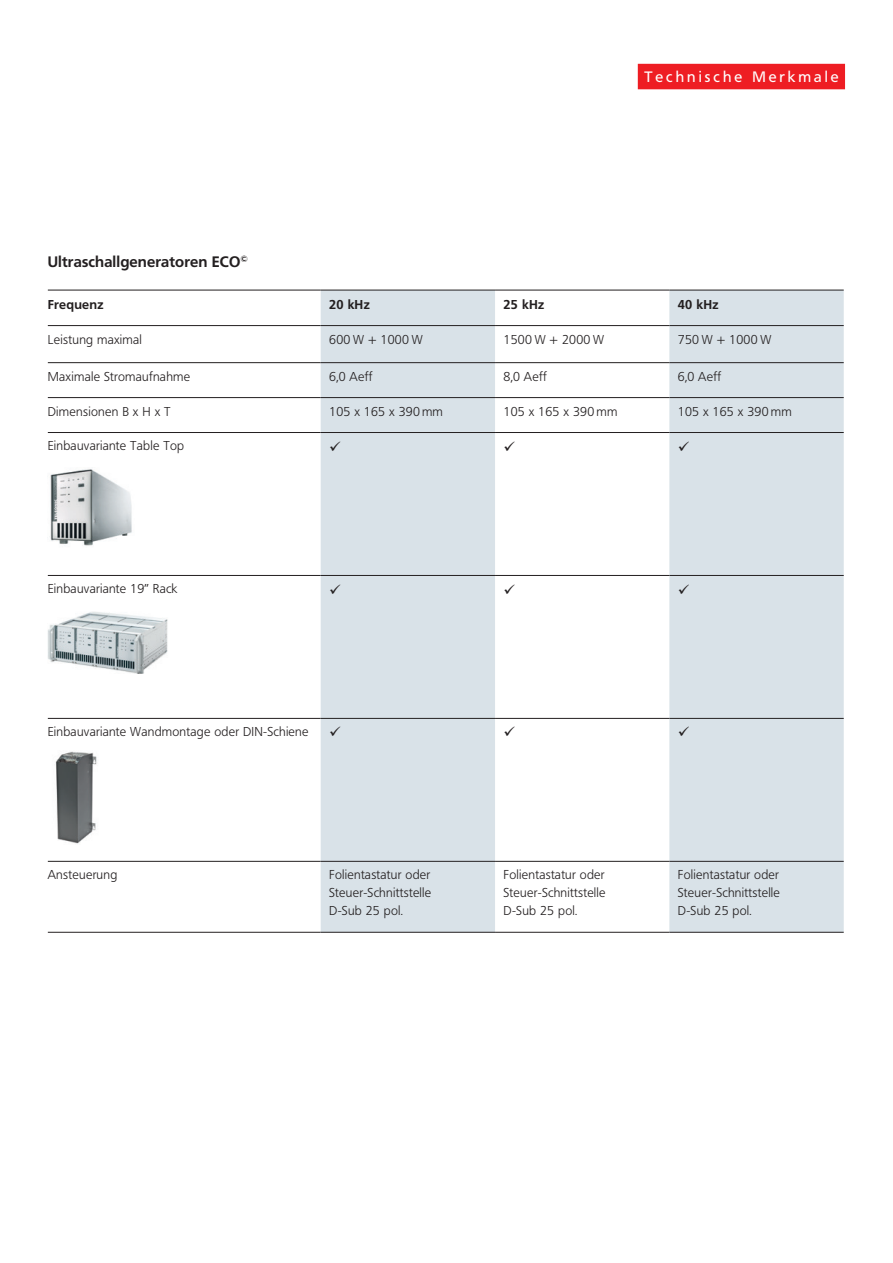
<style>
.page{position:relative;width:893px;height:1263px;background:#fff}
.page>*{position:absolute;margin:0;border:0;box-sizing:border-box;transform-origin:0 0}
.t1{font:700 15px "Frutiger BQ";letter-spacing:.01em;color:#231f20}
.t2{font:15px "Frutiger BQ";letter-spacing:.2em;color:#fff}
.t3{font:300 12.75px/18px "Frutiger BQ";letter-spacing:.02em;color:#231f20;text-align:justify}
.t4{font:700 12.75px "Frutiger BQ";letter-spacing:.02em;color:#231f20}
</style>
<div class="page">
<div style="left:638px;top:64px;width:207px;height:25px;background:#ee1d23"></div>
<svg style="left:321px;top:291px;width:523px;height:641px;fill:#d9e2e8"></svg>
<hr style="left:48px;top:290px;width:273px;height:1px;background:#231f20">
<hr style="left:321px;top:290px;width:174px;height:1px;background:#231f20">
<hr style="left:495px;top:290px;width:174px;height:1px;background:#231f20">
<hr style="left:48px;top:325px;width:273px;height:1px;background:#231f20">
<hr style="left:321px;top:325px;width:174px;height:1px;background:#231f20">
<hr style="left:495px;top:325px;width:174px;height:1px;background:#231f20">
<hr style="left:669px;top:290px;width:175px;height:1px;background:#231f20">
<hr style="left:669px;top:325px;width:175px;height:1px;background:#231f20">
<hr style="left:48px;top:362px;width:273px;height:1px;background:#231f20">
<hr style="left:321px;top:362px;width:174px;height:1px;background:#231f20">
<hr style="left:495px;top:362px;width:174px;height:1px;background:#231f20">
<hr style="left:669px;top:362px;width:175px;height:1px;background:#231f20">
<hr style="left:48px;top:397px;width:273px;height:1px;background:#231f20">
<hr style="left:321px;top:397px;width:174px;height:1px;background:#231f20">
<hr style="left:495px;top:397px;width:174px;height:1px;background:#231f20">
<hr style="left:669px;top:397px;width:175px;height:1px;background:#231f20">
<hr style="left:48px;top:432px;width:273px;height:1px;background:#231f20">
<hr style="left:321px;top:432px;width:174px;height:1px;background:#231f20">
<hr style="left:495px;top:432px;width:174px;height:1px;background:#231f20">
<hr style="left:669px;top:432px;width:175px;height:1px;background:#231f20">
<hr style="left:48px;top:575px;width:273px;height:1px;background:#231f20">
<hr style="left:321px;top:575px;width:174px;height:1px;background:#231f20">
<hr style="left:495px;top:575px;width:174px;height:1px;background:#231f20">
<hr style="left:669px;top:575px;width:175px;height:1px;background:#231f20">
<hr style="left:48px;top:718px;width:273px;height:1px;background:#231f20">
<hr style="left:321px;top:718px;width:174px;height:1px;background:#231f20">
<hr style="left:495px;top:718px;width:174px;height:1px;background:#231f20">
<hr style="left:669px;top:718px;width:175px;height:1px;background:#231f20">
<hr style="left:48px;top:861px;width:273px;height:1px;background:#231f20">
<hr style="left:321px;top:861px;width:174px;height:1px;background:#231f20">
<hr style="left:495px;top:861px;width:174px;height:1px;background:#231f20">
<hr style="left:669px;top:861px;width:175px;height:1px;background:#231f20">
<hr style="left:48px;top:932px;width:273px;height:1px;background:#231f20">
<hr style="left:321px;top:932px;width:174px;height:1px;background:#231f20">
<hr style="left:495px;top:932px;width:174px;height:1px;background:#231f20">
<hr style="left:669px;top:932px;width:175px;height:1px;background:#231f20">
<img style="left:50px;top:469px;width:82px;height:77px">
<img style="left:48px;top:612px;width:120px;height:62px">
<img style="left:55px;top:751px;width:42px;height:93px">
<svg style="left:330px;top:441px;width:10px;height:10px"></svg>
<svg style="left:505px;top:441px;width:10px;height:10px"></svg>
<svg style="left:679px;top:441px;width:10px;height:10px"></svg>
<svg style="left:330px;top:584px;width:10px;height:10px"></svg>
<svg style="left:505px;top:584px;width:10px;height:10px"></svg>
<svg style="left:679px;top:584px;width:10px;height:10px"></svg>
<svg style="left:330px;top:727px;width:10px;height:10px"></svg>
<svg style="left:505px;top:727px;width:10px;height:10px"></svg>
<svg style="left:679px;top:727px;width:10px;height:10px"></svg>
<p class="t2" style="left:644px;top:68px;width:196px">Technische Merkmale</p>
<p class="t1" style="left:48px;top:253px;width:202px">Ultraschallgeneratoren ECO<sup>©</sup></p>
<p class="t4" style="left:48px;top:296px;width:57px">Frequenz</p>
<p class="t4" style="left:329px;top:296px;width:42px">20 kHz</p>
<p class="t4" style="left:504px;top:296px;width:42px">25 kHz</p>
<p class="t4" style="left:678px;top:296px;width:42px">40 kHz</p>
<p class="t3" style="left:48px;top:330px;width:96px">Leistung maximal</p>
<p class="t3" style="left:329px;top:330px;width:95px">600 W + 1000 W</p>
<p class="t3" style="left:504px;top:330px;width:102px">1500 W + 2000 W</p>
<p class="t3" style="left:678px;top:330px;width:95px">750 W + 1000 W</p>
<p class="t3" style="left:48px;top:367px;width:144px">Maximale Stromaufnahme</p>
<p class="t3" style="left:329px;top:367px;width:45px">6,0 Aeff</p>
<p class="t3" style="left:504px;top:367px;width:45px">8,0 Aeff</p>
<p class="t3" style="left:678px;top:367px;width:45px">6,0 Aeff</p>
<p class="t3" style="left:48px;top:402px;width:124px">Dimensionen B x H x T</p>
<p class="t3" style="left:329px;top:402px;width:115px">105 x 165 x 390 mm</p>
<p class="t3" style="left:504px;top:402px;width:115px">105 x 165 x 390 mm</p>
<p class="t3" style="left:678px;top:402px;width:115px">105 x 165 x 390 mm</p>
<p class="t3" style="left:48px;top:437px;width:138px">Einbauvariante Table Top</p>
<p class="t3" style="left:48px;top:580px;width:131px">Einbauvariante 19” Rack</p>
<p class="t3" style="left:48px;top:723px;width:262px">Einbauvariante Wandmontage oder DIN-Schiene</p>
<p class="t3" style="left:48px;top:866px;width:71px">Ansteuerung</p>
<p class="t3" style="left:329px;top:866px;width:104px">Folientastatur oder Steuer-Schnittstelle D-Sub 25 pol.</p>
<p class="t3" style="left:504px;top:866px;width:104px">Folientastatur oder Steuer-Schnittstelle D-Sub 25 pol.</p>
<p class="t3" style="left:678px;top:866px;width:104px">Folientastatur oder Steuer-Schnittstelle D-Sub 25 pol.</p>
</div>
